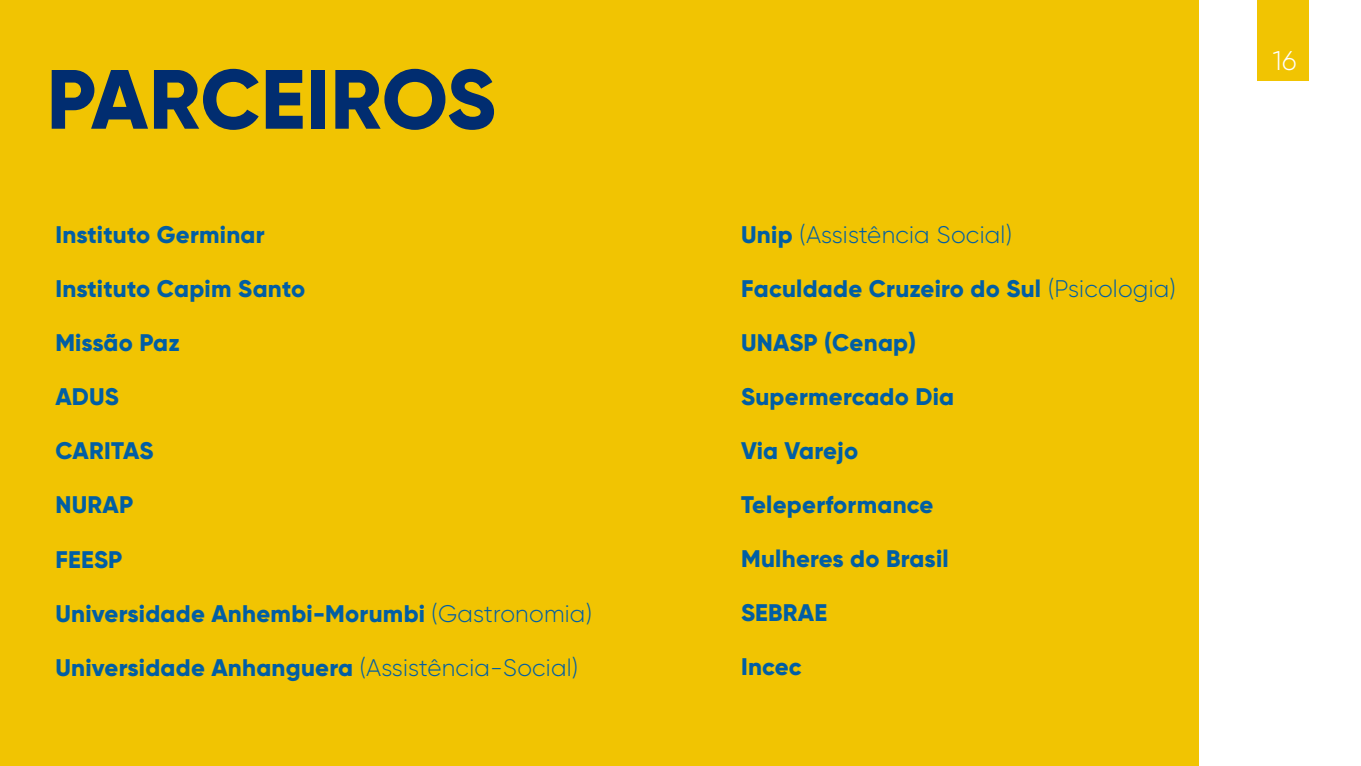
<style>
.page{position:relative;width:1361px;height:766px;background:#fff}
.page>*{position:absolute;margin:0;border:0;box-sizing:border-box;transform-origin:0 0}
.t1{font:800 83.85px "Gilroy";color:#012d70}
.t2{font:300 27px "Gilroy";color:#fff}
.t3{font:800 24px "Gilroy";letter-spacing:.01em;color:#015ea4}
.t4{font:300 24px "Gilroy";letter-spacing:.01em;color:#015ea4}
.s1{font-weight:300}
.s2{font-weight:800}
</style>
<div class="page">
<div style="left:0;top:0;width:1198px;height:765px;background:#f1c402"></div>
<div style="left:1257px;top:0;width:51px;height:81px;background:#f1c402"></div>
<h1 class="t1" style="left:47px;top:46px;width:450px">PARCEIROS</h1>
<p class="t3" style="left:55px;top:220px;width:211px">Instituto Germinar</p>
<p class="t3" style="left:55px;top:274px;width:251px">Instituto Capim Santo</p>
<p class="t3" style="left:55px;top:328px;width:126px">Missão Paz</p>
<p class="t3" style="left:55px;top:382px;width:65px">ADUS</p>
<p class="t3" style="left:55px;top:436px;width:100px">CARITAS</p>
<p class="t3" style="left:55px;top:490px;width:79px">NURAP</p>
<p class="t3" style="left:55px;top:544px;width:68px">FEESP</p>
<p class="t3" style="left:55px;top:598px;width:538px">Universidade Anhembi-Morumbi <span class="s1">(Gastronomia)</span></p>
<p class="t3" style="left:55px;top:652px;width:524px">Universidade Anhanguera <span class="s1">(Assistência-Social)</span></p>
<p class="t4" style="left:741px;top:219px;width:272px"><span class="s2">Unip</span> (Assistência Social)</p>
<p class="t3" style="left:741px;top:273px;width:436px">Faculdade Cruzeiro do Sul <span class="s1">(Psicologia)</span></p>
<p class="t3" style="left:741px;top:327px;width:176px">UNASP (Cenap)</p>
<p class="t3" style="left:741px;top:381px;width:214px">Supermercado Dia</p>
<p class="t3" style="left:741px;top:435px;width:119px">Via Varejo</p>
<p class="t3" style="left:741px;top:489px;width:194px">Teleperformance</p>
<p class="t3" style="left:741px;top:543px;width:209px">Mulheres do Brasil</p>
<p class="t3" style="left:741px;top:597px;width:88px">SEBRAE</p>
<p class="t3" style="left:741px;top:651px;width:62px">Incec</p>
<p class="t2" style="left:1272px;top:44px;width:25px">16</p>
</div>
